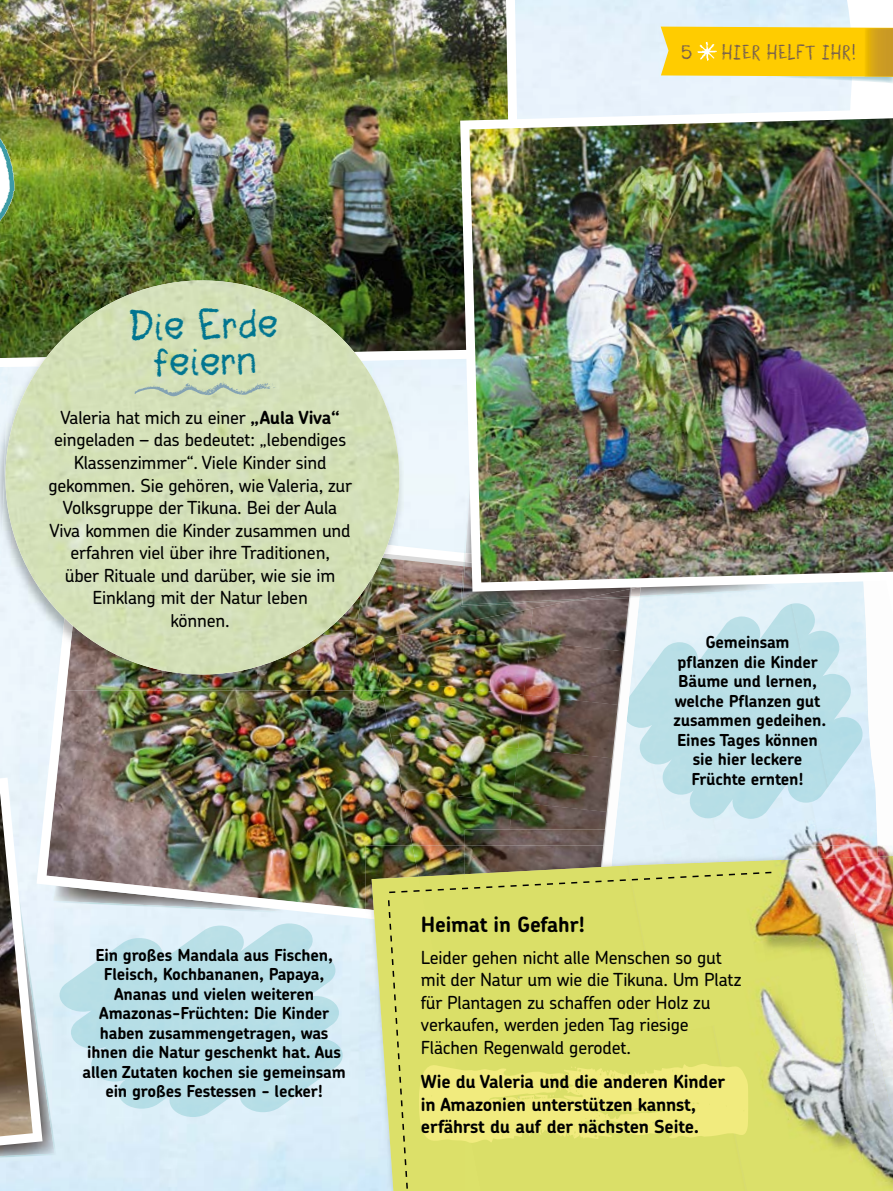
<style>
.page{position:relative;width:893px;height:1191px;background:#fff}
.page>*{position:absolute;margin:0;border:0;box-sizing:border-box;transform-origin:0 0}
.t1{font:45px/36px "Crayonara";color:#007590;text-align:center}
.t2{font:700 21px "Chevin Pro";letter-spacing:-.01em;color:#000}
.t3{font:500 18px/22.5px "Chevin Pro";letter-spacing:-.01em;color:#000;text-align:center}
.t4{font:700 18px/22.5px "Chevin Pro";letter-spacing:-.01em;color:#000}
.t5{font:18px "Sternsinger";color:#695556}
.t6{font:700 16.5px/19.5px "Chevin Pro";letter-spacing:-.01em;color:#000;text-align:center}
.s1{font-weight:700}
</style>
<div class="page">
<img style="left:43px;top:943px;width:13px;height:214px">
<img style="left:0;top:0;width:521px;height:368px">
<img style="left:37px;top:512px;width:492px;height:431px">
<img style="left:852px;top:77px;width:41px;height:6px">
<div style="left:661px;top:27px;width:232px;height:50px;background:#fc0"></div>
<img style="left:864px;top:28px;width:29px;height:49px">
<img style="left:694px;top:39px;width:31px;height:30px">
<svg style="left:0;top:777px;width:43px;height:414px"></svg>
<img style="left:0;top:48px;width:15px;height:230px">
<img style="left:0;top:224px;width:13px;height:56px">
<img style="left:57px;top:923px;width:288px;height:194px">
<img style="left:57px;top:512px;width:347px;height:178px">
<img style="left:0;top:280px;width:3px;height:78px">
<svg style="left:0;top:358px;width:3px;height:9px"></svg>
<img style="left:3px;top:280px;width:399px;height:397px">
<img style="left:365px;top:845px;width:47px;height:64px">
<svg style="left:365px;top:909px;width:7px;height:10px"></svg>
<svg style="left:372px;top:851px;width:93px;height:340px;background:#d1d87f"></svg>
<div style="left:640px;top:591px;width:226px;height:47px;background:#e3f2f9"></div>
<img style="left:817px;top:638px;width:60px;height:191px">
<img style="left:713px;top:819px;width:104px;height:10px">
<img style="left:640px;top:604px;width:188px;height:215px">
<img style="left:792px;top:603px;width:73px;height:184px">
<img style="left:423px;top:608px;width:106px;height:22px">
<img style="left:529px;top:605px;width:77px;height:36px">
<img style="left:404px;top:630px;width:126px;height:52px">
<img style="left:524px;top:641px;width:82px;height:54px">
<img style="left:382px;top:682px;width:142px;height:66px">
<img style="left:518px;top:695px;width:88px;height:53px">
<img style="left:390px;top:735px;width:128px;height:67px">
<img style="left:512px;top:748px;width:94px;height:54px">
<img style="left:401px;top:790px;width:112px;height:55px">
<img style="left:510px;top:802px;width:96px;height:27px">
<img style="left:606px;top:598px;width:34px;height:231px">
<img style="left:372px;top:634px;width:32px;height:56px">
<img style="left:412px;top:845px;width:53px;height:31px">
<div style="left:419px;top:874px;width:46px;height:186px;background:#dadf68"></div>
<img style="left:615px;top:829px;width:264px;height:16px">
<img style="left:465px;top:829px;width:150px;height:16px">
<img style="left:878px;top:845px;width:15px;height:11px">
<img style="left:613px;top:845px;width:265px;height:20px">
<img style="left:465px;top:845px;width:137px;height:20px">
<img style="left:602px;top:845px;width:11px;height:20px">
<div style="left:465px;top:865px;width:164px;height:160px;background:#dadf68"></div>
<img style="left:629px;top:858px;width:211px;height:167px">
<img style="left:840px;top:856px;width:53px;height:139px">
<div style="left:465px;top:1025px;width:249px;height:166px;background:#dadf68"></div>
<img style="left:714px;top:995px;width:179px;height:196px">
<div style="left:640px;top:1170px;width:107px;height:21px;background:#dadf68"></div>
<svg style="left:388px;top:900px;width:2px;height:6px"></svg>
<svg style="left:389px;top:912px;width:2px;height:17px"></svg>
<svg style="left:390px;top:935px;width:2px;height:6px"></svg>
<svg style="left:391px;top:947px;width:2px;height:6px"></svg>
<svg style="left:392px;top:959px;width:2px;height:17px"></svg>
<svg style="left:393px;top:982px;width:2px;height:6px"></svg>
<svg style="left:394px;top:994px;width:2px;height:6px"></svg>
<svg style="left:395px;top:1006px;width:2px;height:6px"></svg>
<svg style="left:395px;top:1018px;width:3px;height:17px"></svg>
<svg style="left:397px;top:1041px;width:2px;height:6px"></svg>
<svg style="left:398px;top:1053px;width:2px;height:6px"></svg>
<svg style="left:398px;top:1065px;width:3px;height:17px"></svg>
<svg style="left:400px;top:1088px;width:2px;height:6px"></svg>
<svg style="left:401px;top:1100px;width:2px;height:6px"></svg>
<svg style="left:402px;top:1112px;width:2px;height:17px"></svg>
<svg style="left:403px;top:1135px;width:2px;height:6px"></svg>
<svg style="left:404px;top:1147px;width:2px;height:6px"></svg>
<svg style="left:406px;top:1182px;width:2px;height:6px"></svg>
<svg style="left:389px;top:891px;width:6px;height:2px"></svg>
<svg style="left:401px;top:890px;width:6px;height:2px"></svg>
<svg style="left:413px;top:890px;width:7px;height:2px"></svg>
<svg style="left:426px;top:889px;width:6px;height:2px"></svg>
<svg style="left:438px;top:888px;width:6px;height:2px"></svg>
<svg style="left:450px;top:888px;width:6px;height:2px"></svg>
<svg style="left:462px;top:887px;width:6px;height:2px"></svg>
<svg style="left:486px;top:886px;width:6px;height:2px"></svg>
<svg style="left:498px;top:885px;width:6px;height:2px"></svg>
<svg style="left:523px;top:884px;width:6px;height:2px"></svg>
<svg style="left:535px;top:883px;width:6px;height:2px"></svg>
<svg style="left:547px;top:883px;width:6px;height:2px"></svg>
<svg style="left:559px;top:882px;width:6px;height:2px"></svg>
<svg style="left:583px;top:881px;width:6px;height:2px"></svg>
<svg style="left:595px;top:880px;width:19px;height:2px"></svg>
<svg style="left:620px;top:879px;width:6px;height:2px"></svg>
<svg style="left:632px;top:878px;width:6px;height:2px"></svg>
<svg style="left:644px;top:878px;width:6px;height:2px"></svg>
<svg style="left:656px;top:877px;width:6px;height:2px"></svg>
<svg style="left:668px;top:876px;width:6px;height:2px"></svg>
<svg style="left:680px;top:876px;width:6px;height:2px"></svg>
<svg style="left:692px;top:875px;width:7px;height:2px"></svg>
<svg style="left:717px;top:874px;width:6px;height:2px"></svg>
<svg style="left:729px;top:873px;width:6px;height:2px"></svg>
<svg style="left:753px;top:872px;width:6px;height:2px"></svg>
<svg style="left:765px;top:871px;width:6px;height:2px"></svg>
<svg style="left:418px;top:1060px;width:330px;height:96px;background:#e8e676"></svg>
<img style="left:581px;top:598px;width:50px;height:7px">
<img style="left:581px;top:591px;width:49px;height:8px">
<img style="left:461px;top:591px;width:120px;height:15px">
<img style="left:641px;top:591px;width:139px;height:6px">
<img style="left:571px;top:596px;width:58px;height:5px">
<svg style="left:629px;top:591px;width:12px;height:7px"></svg>
<img style="left:460px;top:105px;width:433px;height:486px">
<svg style="left:135px;top:382px;width:142px;height:14px;background:#c0d1b5"></svg>
<p class="t5" style="left:680px;top:40px;width:14px">5</p>
<p class="t5" style="left:721px;top:40px;width:137px">HIER HELFT IHR!</p>
<h1 class="t1" style="left:130px;top:311px;width:151px;rotate:-1deg">Die Erde feiern</h1>
<p class="t3" style="left:48px;top:406px;width:305px">Valeria hat mich zu einer <span class="s1">„Aula Viva“ </span>eingeladen – das bedeutet: „lebendiges Klassenzimmer“. Viele Kinder sind gekommen. Sie gehören, wie Valeria, zur Volksgruppe der Tikuna. Bei der Aula Viva kommen die Kinder zusammen und erfahren viel über ihre Traditionen,<br>über Rituale und darüber, wie sie im Einklang mit der Natur leben<br>können.</p>
<p class="t6" style="left:83px;top:945px;width:265px">Ein großes Mandala aus Fischen,<br>Fleisch, Kochbananen, Papaya,<br>Ananas und vielen weiteren<br>Amazonas-Früchten: Die Kinder haben zusammengetragen, was ihnen die Natur geschenkt hat. Aus allen Zutaten kochen sie gemeinsam ein großes Festessen - lecker!</p>
<p class="t6" style="left:674px;top:632px;width:154px">Gemeinsam<br>pflanzen die Kinder<br>Bäume und lernen, welche Pflanzen gut zusammen gedeihen.<br>Eines Tages können sie hier leckere<br>Früchte ernten!</p>
<p class="t2" style="left:421px;top:911px;width:166px">Heimat in Gefahr!</p>
<p class="t3" style="left:421px;top:945px;width:322px;text-align:left">Leider gehen nicht alle Menschen so gut mit der Natur um wie die Tikuna. Um Platz für Plantagen zu schaffen oder Holz zu verkaufen, werden jeden Tag riesige Flächen Regenwald gerodet.</p>
<p class="t4" style="left:421px;top:1070px;width:306px">Wie du Valeria und die anderen Kinder in Amazonien unterstützen kannst, erfährst du auf der nächsten Seite.</p>
</div>
